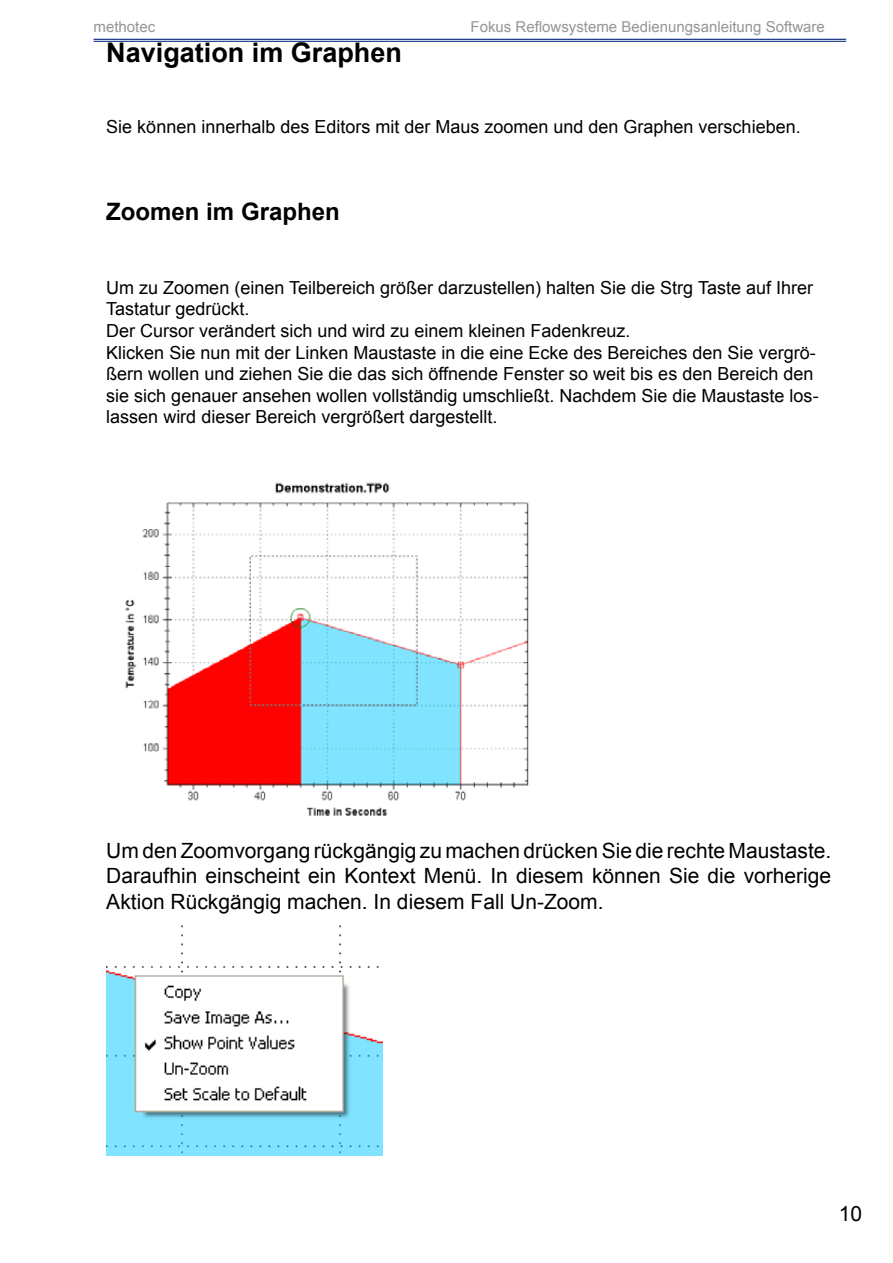
<style>
.page{position:relative;width:893px;height:1263px;background:#fff}
.page>*{position:absolute;margin:0;border:0;box-sizing:border-box;transform-origin:0 0}
.t1{font:700 27px "Arial";color:#000}
.t2{font:700 24px "Arial";color:#000}
.t3{font:21px/25.2px "Arial";color:#000;text-align:justify}
.t4{font:18px/21.6px "Arial";color:#000}
.t5{font:15px "Arial";color:#939598}
</style>
<div class="page">
<hr style="left:94px;top:39px;width:752px;height:1px;background:#25408f">
<hr style="left:94px;top:41px;width:752px;height:1px;background:#25408f">
<img style="left:125px;top:482px;width:404px;height:334px">
<img style="left:106px;top:925px;width:276px;height:231px">
<p class="t5" style="left:94px;top:17px;width:63px">methotec</p>
<p class="t5" style="left:471px;top:17px;width:356px">Fokus Reflowsysteme Bedienungsanleitung Software</p>
<h1 class="t1" style="left:106px;top:35px;width:297px">Navigation im Graphen</h1>
<p class="t4" style="left:106px;top:116px;width:696px">Sie können innerhalb des Editors mit der Maus zoomen und den Graphen verschieben.</p>
<h2 class="t2" style="left:106px;top:195px;width:235px">Zoomen im Graphen</h2>
<p class="t4" style="left:106px;top:277px;width:714px">Um zu Zoomen (einen Teilbereich größer darzustellen) halten Sie die Strg Taste auf Ihrer Tastatur gedrückt.<br>Der Cursor verändert sich und wird zu einem kleinen Fadenkreuz.<br>Klicken Sie nun mit der Linken Maustaste in die eine Ecke des Bereiches den Sie vergrö&shy;ßern wollen und ziehen Sie die das sich öffnende Fenster so weit bis es den Bereich den sie sich genauer ansehen wollen vollständig umschließt. Nachdem Sie die Maustaste los&shy;lassen wird dieser Bereich vergrößert dargestellt.</p>
<p class="t3" style="left:106px;top:838px;width:726px">Um den Zoomvorgang rückgängig zu machen drücken Sie die rechte Maustaste.<br>Daraufhin einscheint ein Kontext Menü. In diesem können Sie die vorherige Aktion Rückgängig machen. In diesem Fall Un-Zoom.</p>
<p class="t3" style="left:839px;top:1201px;width:25px">10</p>
</div>
